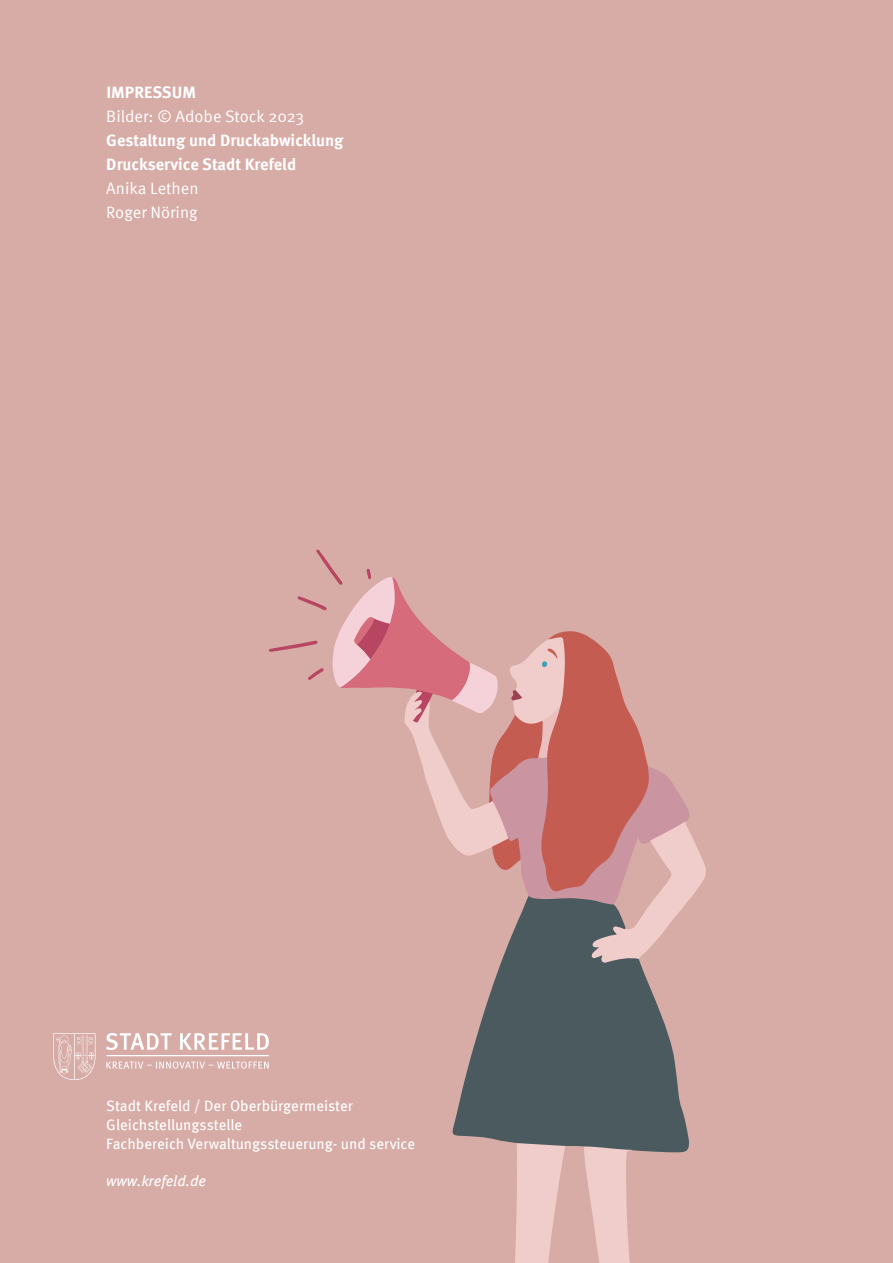
<style>
.page{position:relative;width:893px;height:1263px;background:#d7aca7}
.page>*{position:absolute;margin:0;border:0;box-sizing:border-box;transform-origin:0 0}
.t1{font:700 16.5px/24px "Meta Pro";color:#fff}
.t2{font:16.5px/24px "Meta Pro";color:#fff}
.t3{font:15px/18.8px "Meta Pro";color:#fff}
.t4{font:italic 15px "Meta Pro";color:#fff}
</style>
<div class="page">
<svg style="left:53px;top:1033px;width:216px;height:47px"></svg>
<svg style="left:452px;top:963px;width:237px;height:190px;fill:#4a5a5f"></svg>
<svg style="left:513px;top:1143px;width:52px;height:120px"></svg>
<svg style="left:584px;top:1146px;width:51px;height:117px"></svg>
<svg style="left:269px;top:550px;width:437px;height:413px"></svg>
<p class="t1" style="left:106px;top:79px;width:91px">IMPRESSUM</p>
<p class="t2" style="left:106px;top:103px;width:199px">Bilder: © Adobe Stock 2023</p>
<p class="t1" style="left:106px;top:127px;width:239px">Gestaltung und Druckabwicklung<br>Druckservice Stadt Krefeld</p>
<p class="t2" style="left:106px;top:175px;width:94px">Anika Lethen<br>Roger Nöring</p>
<p class="t3" style="left:106px;top:1096px;width:310px">Stadt Krefeld / Der Oberbürgermeister<br>Gleichstellungsstelle<br>Fachbereich Verwaltungssteuerung- und service</p>
<p class="t4" style="left:106px;top:1170px;width:101px">www.krefeld.de</p>
</div>
